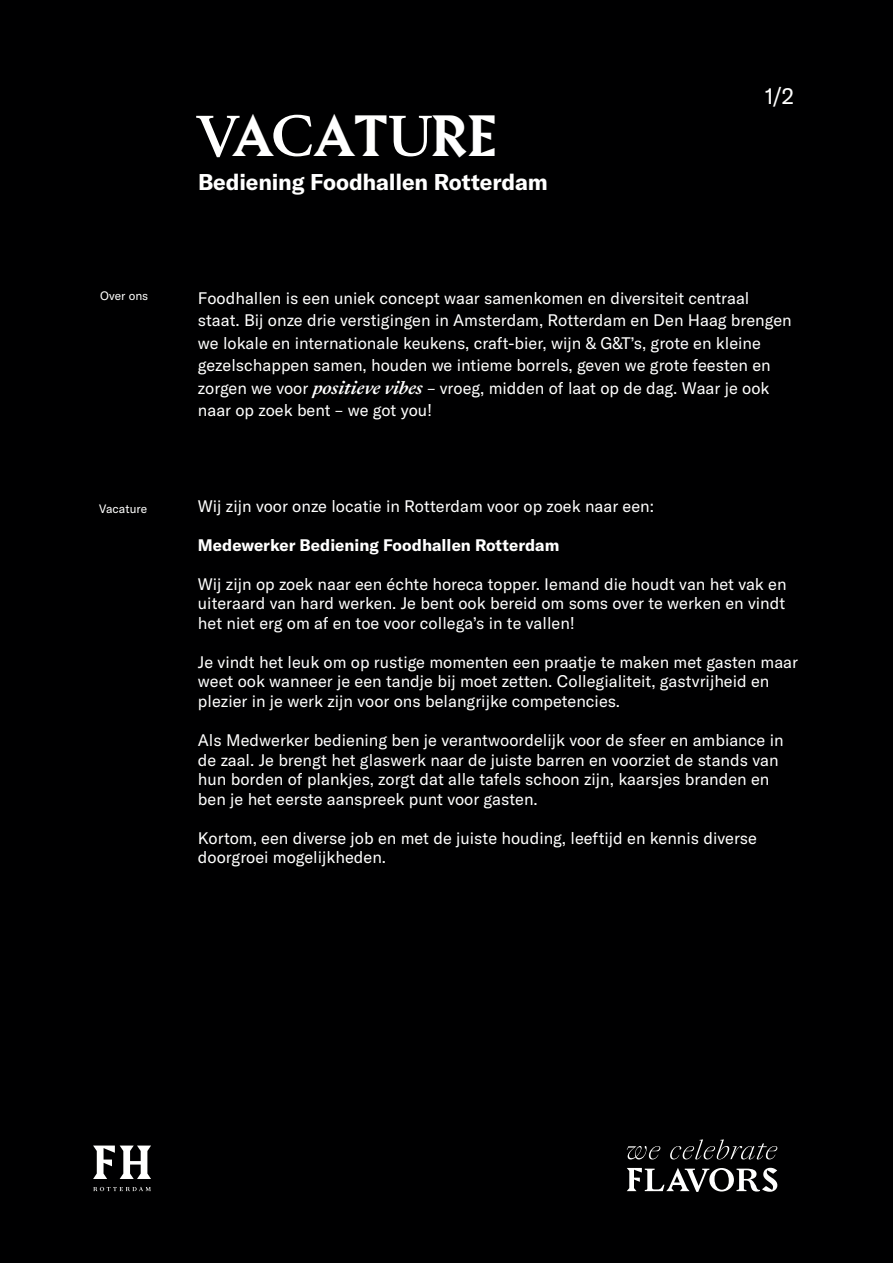
<style>
.page{position:relative;width:893px;height:1263px;background:#000001}
.page>*{position:absolute;margin:0;border:0;box-sizing:border-box;transform-origin:0 0}
.t1{font:500 49.95px "Harbour";color:#fff}
.t2{font:700 22.5px "GT America";letter-spacing:-.01em;color:#fff}
.t3{font:22.5px "GT America";color:#fff}
.t4{font:16.5px/19.5px "GT America";color:#fff}
.t5{font:700 16.5px "GT America";color:#fff}
.t6{font:12px "GT America";color:#fff}
.s1{font-family:"Sang Bleu Versailles";font-size:52.65px}
.s2{font-family:"Sang Bleu Versailles";font-weight:500;font-style:italic}
</style>
<div class="page">
<svg style="left:627px;top:1146px;width:33px;height:10px"></svg>
<svg style="left:670px;top:1139px;width:107px;height:17px"></svg>
<svg style="left:627px;top:1168px;width:150px;height:24px"></svg>
<svg style="left:93px;top:1145px;width:58px;height:34px"></svg>
<svg style="left:93px;top:1187px;width:58px;height:4px"></svg>
<p class="t6" style="left:100px;top:288px;width:50px">Over ons</p>
<p class="t6" style="left:99px;top:501px;width:49px">Vacature</p>
<h1 class="t1" style="left:198px;top:102px;width:301px"><span class="s1">V</span>A<span class="s1">C</span>AT<span class="s1">U</span>RE</h1>
<h2 class="t2" style="left:198px;top:168px;width:351px">Bediening Foodhallen Rotterdam</h2>
<h2 class="t3" style="left:765px;top:83px;width:31px">1/2</h2>
<p class="t4" style="left:198px;top:287px;width:595px;line-height:22.5px">Foodhallen is een uniek concept waar samenkomen en diversiteit centraal staat. Bij onze drie verstigingen in Amsterdam, Rotterdam en Den Haag brengen we lokale en internationale keukens, craft-bier, wijn &amp; G&amp;T’s, grote en kleine gezelschappen samen, houden we intieme borrels, geven we grote feesten en zorgen we voor <span class="s2">positieve vibes</span> – vroeg, midden of laat op de dag. Waar je ook naar op zoek bent – we got you!</p>
<p class="t4" style="left:198px;top:496px;width:458px">Wij zijn voor onze locatie in Rotterdam voor op zoek naar een:</p>
<p class="t5" style="left:198px;top:535px;width:363px">Medewerker Bediening Foodhallen Rotterdam</p>
<p class="t4" style="left:198px;top:574px;width:590px;text-align:justify">Wij zijn op zoek naar een échte horeca topper. Iemand die houdt van het vak en uiteraard van hard werken. Je bent ook bereid om soms over te werken en vindt het niet erg om af en toe voor collega’s in te vallen!</p>
<p class="t4" style="left:198px;top:652px;width:602px">Je vindt het leuk om op rustige momenten een praatje te maken met gasten maar weet ook wanneer je een tandje bij moet zetten. Collegialiteit, gastvrijheid en plezier in je werk zijn voor ons belangrijke competencies.</p>
<p class="t4" style="left:198px;top:730px;width:587px">Als Medwerker bediening ben je verantwoordelijk voor de sfeer en ambiance in de zaal. Je brengt het glaswerk naar de juiste barren en voorziet de stands van hun borden of plankjes, zorgt dat alle tafels schoon zijn, kaarsjes branden en ben je het eerste aanspreek punt voor gasten.</p>
<p class="t4" style="left:198px;top:828px;width:561px">Kortom, een diverse job en met de juiste houding, leeftijd en kennis diverse doorgroei mogelijkheden.</p>
</div>
